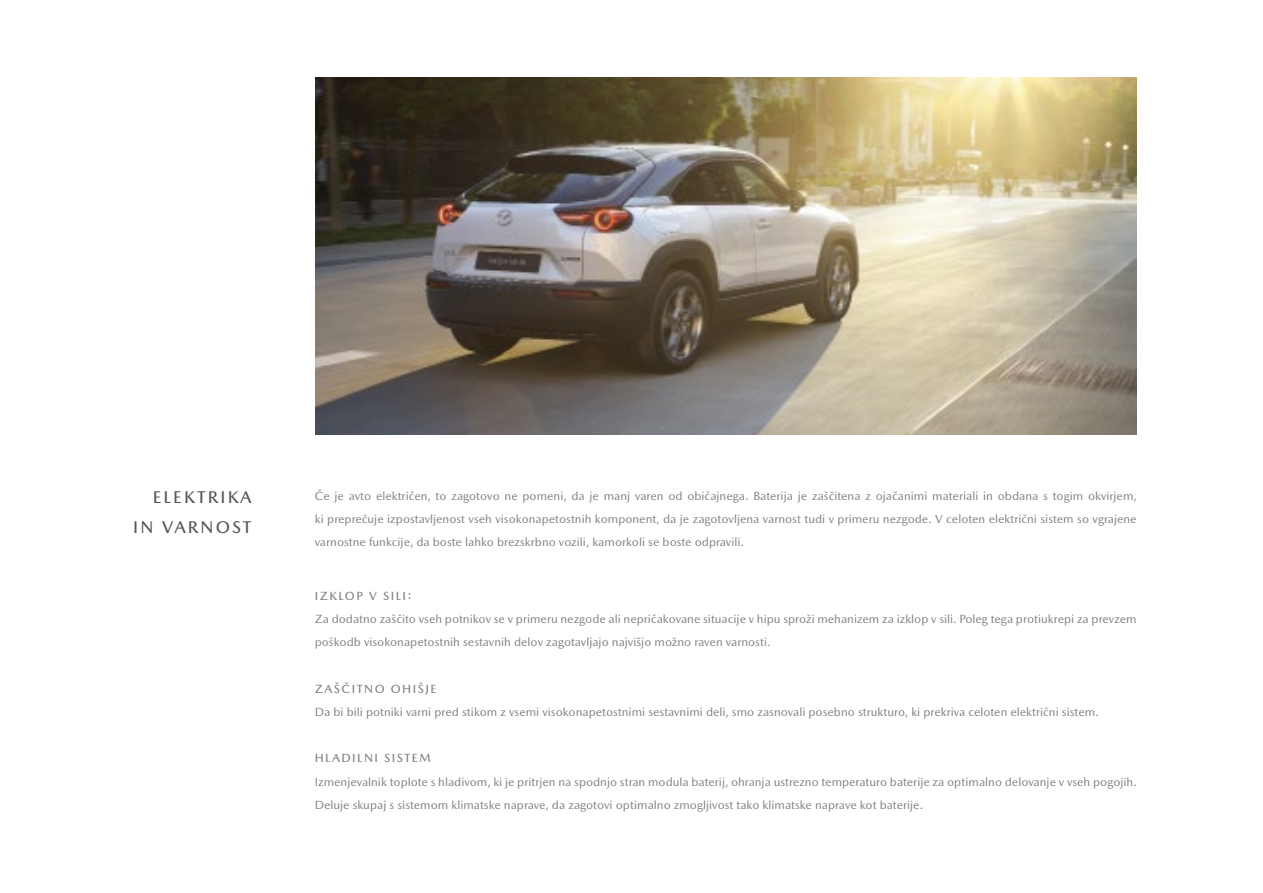
<style>
.page{position:relative;width:1263px;height:893px;background:#fff}
.page>*{position:absolute;margin:0;border:0;box-sizing:border-box;transform-origin:0 0}
.t1{font:500 17.25px/30px "Mazda Type";letter-spacing:.125em;color:#55565a;text-align:right}
.t2{font:12px/23.2px "Mazda Type";color:#7f8084}
.t3{font:500 12px "Mazda Type";letter-spacing:.125em;color:#7f8084}
</style>
<div class="page">
<img style="left:316px;top:78px;width:821px;height:357px">
<h1 class="t1" style="left:133px;top:482px;width:120px">ELEKTRIKA<br>IN VARNOST</h1>
<p class="t2" style="left:315px;top:484px;width:824px;text-align:justify">Če je avto električen, to zagotovo ne pomeni, da je manj varen od običajnega. Baterija je zaščitena z ojačanimi materiali in obdana s togim okvirjem, ki preprečuje izpostavljenost vseh visokonapetostnih komponent, da je zagotovljena varnost tudi v primeru nezgode. V celoten električni sistem so vgrajene varnostne funkcije, da boste lahko brezskrbno vozili, kamorkoli se boste odpravili.</p>
<p class="t3" style="left:315px;top:588px;width:98px">IZKLOP V SILI:</p>
<p class="t2" style="left:315px;top:607px;width:823px">Za dodatno zaščito vseh potnikov se v primeru nezgode ali nepričakovane situacije v hipu sproži mehanizem za izklop v sili. Poleg tega protiukrepi za prevzem poškodb visokonapetostnih sestavnih delov zagotavljajo najvišjo možno raven varnosti.</p>
<p class="t3" style="left:315px;top:681px;width:123px">ZAŠČITNO OHIŠJE</p>
<p class="t2" style="left:315px;top:700px;width:785px">Da bi bili potniki varni pred stikom z vsemi visokonapetostnimi sestavnimi deli, smo zasnovali posebno strukturo, ki prekriva celoten električni sistem.</p>
<p class="t3" style="left:315px;top:751px;width:117px">HLADILNI SISTEM</p>
<p class="t2" style="left:315px;top:770px;width:824px">Izmenjevalnik toplote s hladivom, ki je pritrjen na spodnjo stran modula baterij, ohranja ustrezno temperaturo baterije za optimalno delovanje v vseh pogojih.<br>Deluje skupaj s sistemom klimatske naprave, da zagotovi optimalno zmogljivost tako klimatske naprave kot baterije.</p>
</div>
